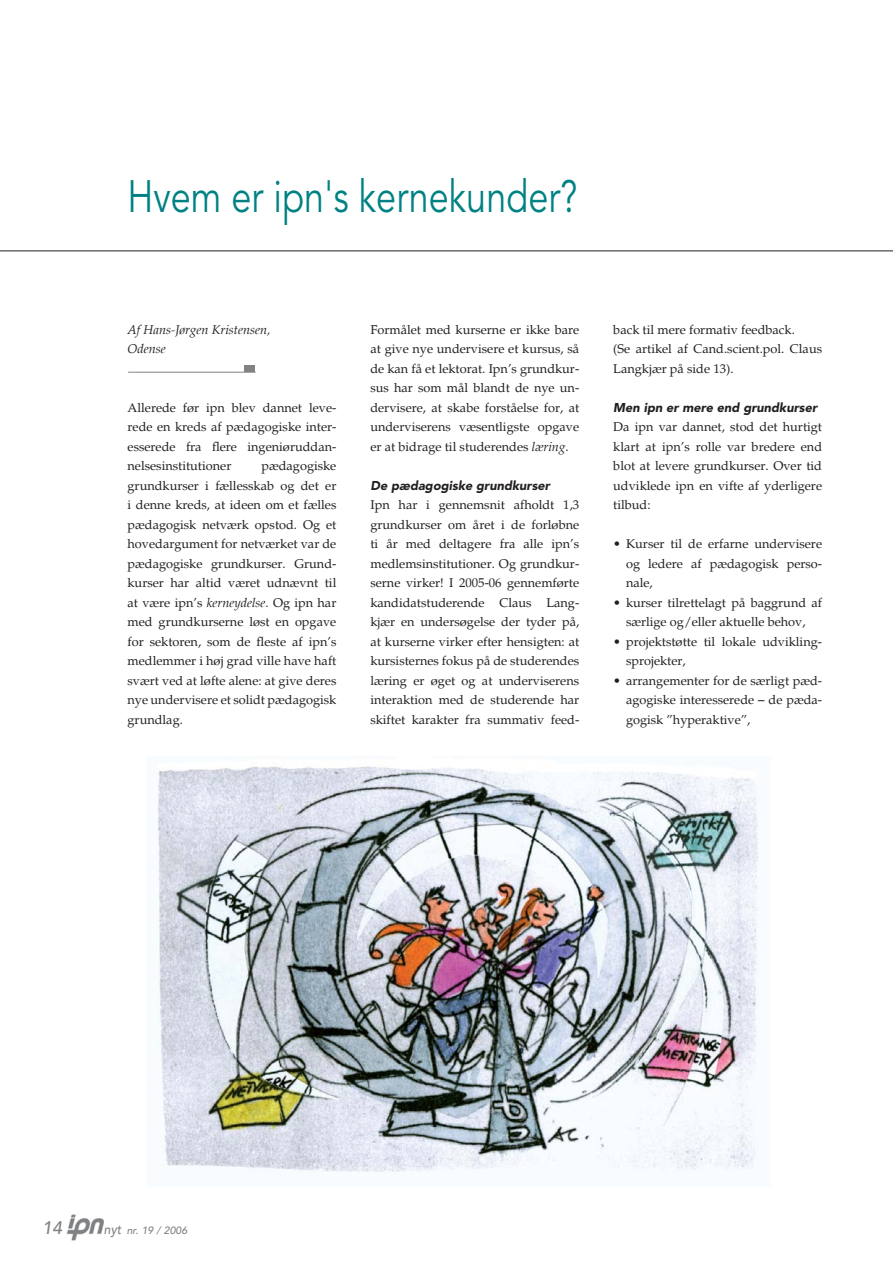
<style>
.page{position:relative;width:893px;height:1263px;background:#fff}
.page>*{position:absolute;margin:0;border:0;box-sizing:border-box;transform-origin:0 0}
.t1{font:45px "Avenir";color:#008183;scale:.8 1}
.t2{font:italic 500 18px "Avenir";color:#808284}
.t3{font:12.75px/19.5px "Palatino";color:#231f20;text-align:justify}
.t4{font:italic 900 12.75px "Avenir";color:#231f20}
.t5{font:italic 12.75px/19.5px "Palatino";color:#231f20}
.t6{font:italic 500 10.5px "Avenir";color:#808284}
.s1{font-style:italic}
.s2{font-size:13.5px}
</style>
<div class="page">
<hr style="left:0;top:251px;width:893px;height:1px;background:#231f20">
<img style="left:67px;top:1215px;width:37px;height:26px">
<hr style="left:128px;top:372px;width:128px;height:1px;background:#808284">
<div style="left:245px;top:366px;width:10px;height:6px;background:#808284"></div>
<img style="left:157px;top:766px;width:602px;height:407px">
<h1 class="t1" style="left:128px;top:178px;width:564px">Hvem er ipn's kernekunder?</h1>
<p class="t5" style="left:128px;top:320px;width:144px">Af Hans-Jørgen Kristensen,<br>Odense</p>
<p class="t3" style="left:128px;top:398px;width:210px">Allerede før ipn blev dannet leve&shy;rede en kreds af pædagogiske inter&shy;esserede fra flere ingeniøruddan&shy;nelsesinstitutioner</p>
<p class="t3" style="left:128px;top:456px;width:210px;text-indent:134px">pædagogiske grundkurser i fællesskab og det er i denne kreds, at ideen om et fælles pædagogisk netværk opstod. Og et hovedargument for netværket var de pædagogiske grundkurser. Grund&shy;kurser har altid været udnævnt til at være ipn’s <span class="s1">kerneydelse</span>. Og ipn har med grundkurserne løst en opgave for sektoren, som de fleste af ipn’s medlemmer i høj grad ville have haft svært ved at løfte alene: at give deres nye undervisere et solidt pædagogisk grundlag.</p>
<p class="t3" style="left:370px;top:320px;width:210px">Formålet med kurserne er ikke bare at give nye undervisere et kursus, så de kan få et lektorat. Ipn’s grundkur&shy;sus har som mål blandt de nye un&shy;dervisere, at skabe forståelse for, at underviserens væsentligste opgave er at bidrage til studerendes <span class="s1">læring</span>.</p>
<p class="t4" style="left:370px;top:480px;width:181px">De pædagogiske grundkurser</p>
<p class="t3" style="left:370px;top:495px;width:210px">Ipn har i gennemsnit afholdt 1,3 grundkurser om året i de forløbne ti år med deltagere fra alle ipn’s medlemsinstitutioner. Og grundkur&shy;serne virker! I 2005-06 gennemførte kandidatstuderende Claus Lang&shy;kjær en undersøgelse der tyder på, at kurserne virker efter hensigten: at kursisternes fokus på de studerendes læring er øget og at underviserens interaktion med de studerende har skiftet karakter fra summativ feed-</p>
<p class="t3" style="left:613px;top:320px;width:210px;text-align:left">back til mere formativ feedback.<br>(Se artikel af Cand.scient.pol. Claus<br>Langkjær på side 13).</p>
<p class="t4" style="left:613px;top:402px;width:205px">Men ipn er mere end grundkurser</p>
<p class="t3" style="left:613px;top:417px;width:210px">Da ipn var dannet, stod det hurtigt klart at ipn’s rolle var bredere end blot at levere grundkurser. Over tid udviklede ipn en vifte af yderligere tilbud:</p>
<p class="t3" style="left:626px;top:534px;width:198px;text-indent:-13px">• Kurser til de erfarne undervisere og ledere af pædagogisk perso&shy;nale,</p>
<p class="t3" style="left:613px;top:593px;width:210px;text-align:center">• kurser tilrettelagt på baggrund af særlige og/eller aktuelle behov,</p>
<p class="t3" style="left:626px;top:632px;width:198px;text-indent:-13px">• projektstøtte til lokale udvikling&shy;sprojekter,</p>
<p class="t3" style="left:626px;top:671px;width:198px;text-indent:-13px">• arrangementer for de særligt pæd&shy;agogiske interesserede – de pæda&shy;gogisk ”hyperaktive”,</p>
<h2 class="t2" style="left:42px;top:1220px;width:22px">14</h2>
<p class="t6" style="left:104px;top:1225px;width:85px"><span class="s2">nyt</span> nr. 19 / 2006</p>
</div>
